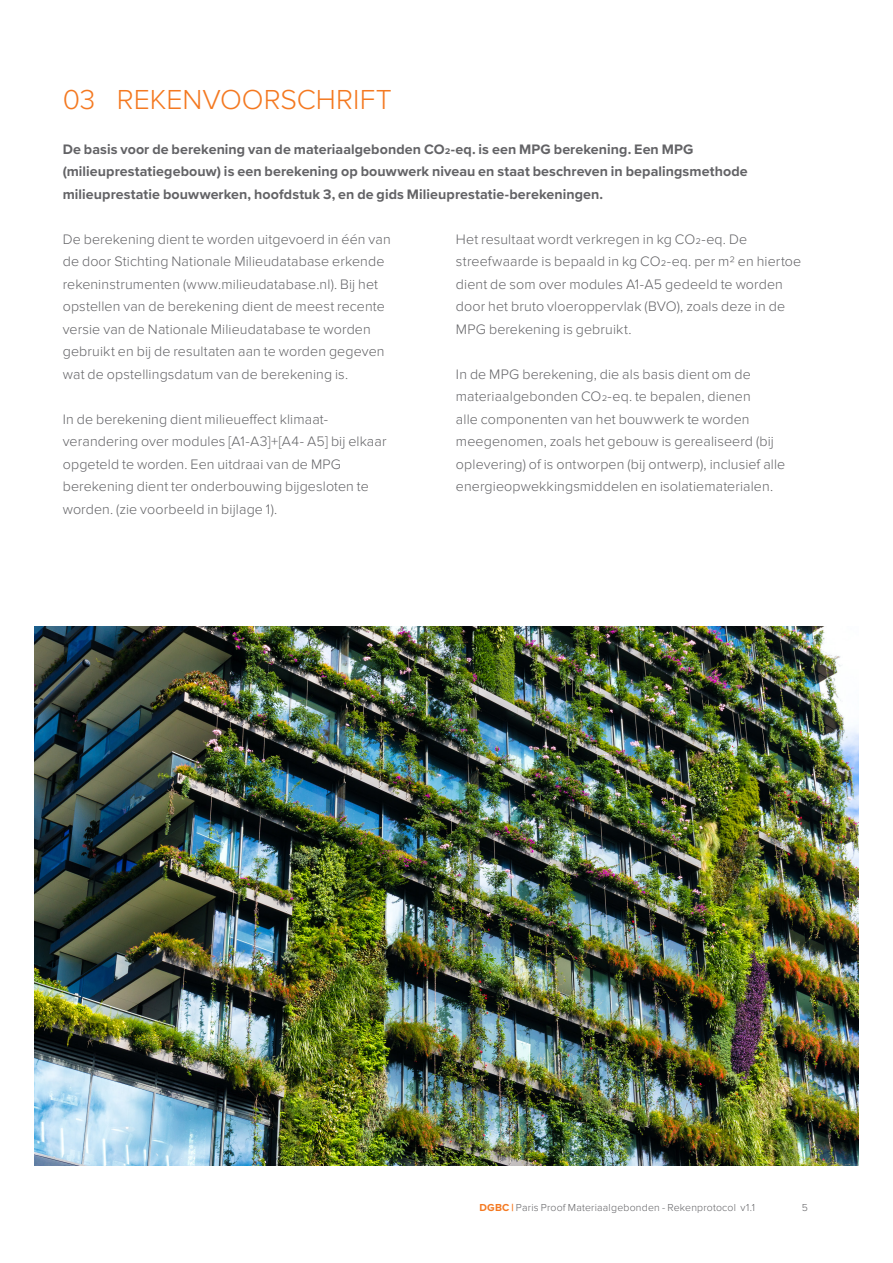
<style>
.page{position:relative;width:893px;height:1263px;background:#fff}
.page>*{position:absolute;margin:0;border:0;box-sizing:border-box;transform-origin:0 0}
.Plain_tekst{font:300 28.5px "Proxima Nova";color:#f47921}
.Plain_tekst-2{font:300 14.25px/22.5px "Proxima Nova";letter-spacing:.01em;color:#636366}
.Inleiding{font:700 14.25px/22.5px "Proxima Nova";letter-spacing:.005em;color:#636366}
.t1{font:300 10.5px "Proxima Nova";letter-spacing:.02em;color:#636366}
.s1{font-weight:700;color:#f47921}
</style>
<div class="page">
<img style="left:34px;top:626px;width:825px;height:539px">
<p class="Plain_tekst" style="left:63px;top:83px;width:331px">03 REKENVOORSCHRIFT</p>
<p class="Inleiding" style="left:63px;top:137px;width:686px">De basis voor de berekening van de materiaalgebonden CO2-eq. is een MPG berekening. Een MPG (milieuprestatiegebouw) is een berekening op bouwwerk niveau en staat beschreven in bepalingsmethode milieuprestatie bouwwerken, hoofdstuk 3, en de gids Milieuprestatie-berekeningen.</p>
<p class="Plain_tekst-2" style="left:63px;top:228px;width:330px">De berekening dient te worden uitgevoerd in één van de door Stichting Nationale Milieudatabase erkende rekeninstrumenten (www.milieudatabase.nl). Bij het opstellen van de berekening dient de meest recente versie van de Nationale Milieudatabase te worden gebruikt en bij de resultaten aan te worden gegeven wat de opstellingsdatum van de berekening is.</p>
<p class="Plain_tekst-2" style="left:63px;top:408px;width:267px">In de berekening dient milieueffect klimaat-</p>
<p class="Plain_tekst-2" style="left:63px;top:430px;width:325px">verandering over modules [A1-A3]+[A4- A5] bij elkaar opgeteld te worden. Een uitdraai van de MPG</p>
<p class="Plain_tekst-2" style="left:63px;top:475px;width:308px">berekening dient ter onderbouwing bijgesloten te</p>
<p class="Plain_tekst-2" style="left:63px;top:498px;width:216px">worden. (zie voorbeeld in bijlage 1).</p>
<p class="Plain_tekst-2" style="left:456px;top:228px;width:347px">Het resultaat wordt verkregen in kg CO2-eq. De streefwaarde is bepaald in kg CO2-eq. per m2 en hiertoe dient de som over modules A1-A5 gedeeld te worden door het bruto vloeroppervlak (BVO), zoals deze in de MPG berekening is gebruikt.</p>
<p class="Plain_tekst-2" style="left:456px;top:363px;width:331px">In de MPG berekening, die als basis dient om de materiaalgebonden CO2-eq. te bepalen, dienen<br>alle componenten van het bouwwerk te worden meegenomen, zoals het gebouw is gerealiseerd (bij oplevering) of is ontworpen (bij ontwerp), inclusief alle energieopwekkingsmiddelen en isolatiematerialen.</p>
<p class="t1" style="left:479px;top:1202px;width:277px"><span class="s1">DGBC |</span> Paris Proof Materiaalgebonden - Rekenprotocol v1.1</p>
<p class="t1" style="left:802px;top:1202px;width:8px">5</p>
</div>
